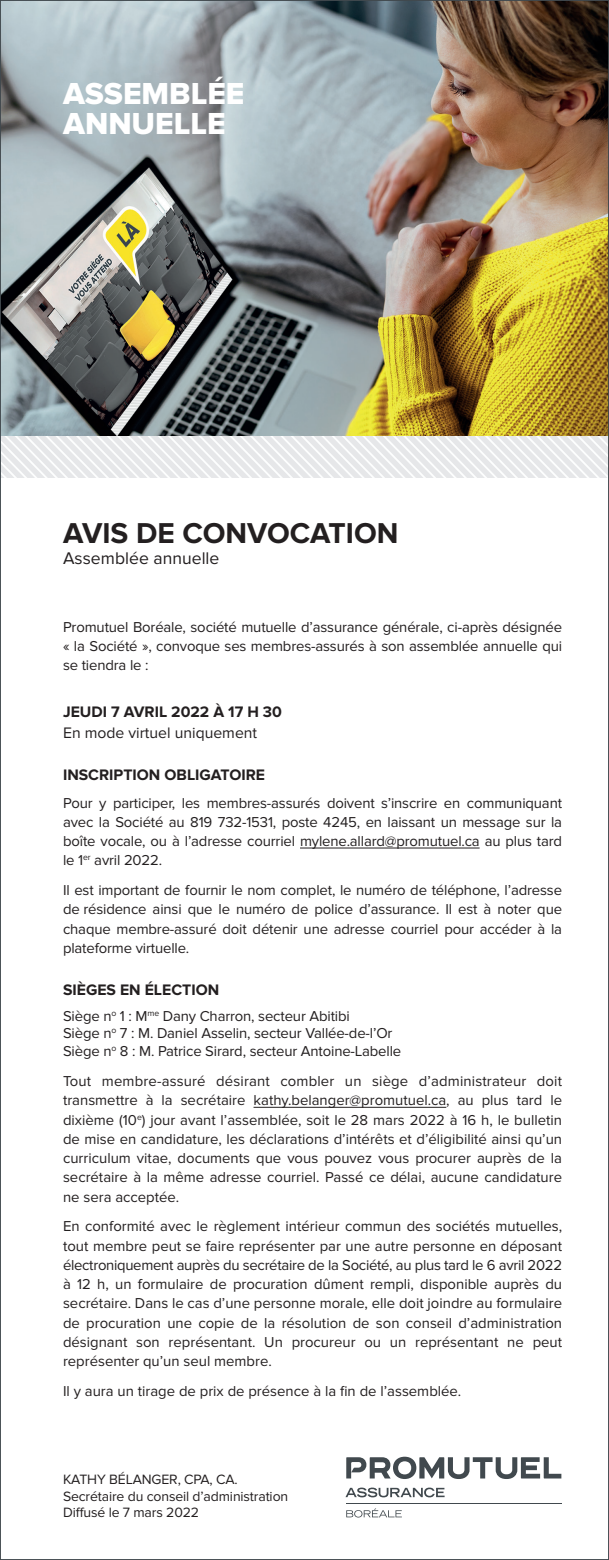
<style>
.page{position:relative;width:609px;height:1560px;background:#fff}
.page>*{position:absolute;margin:0;border:0;box-sizing:border-box;transform-origin:0 0}
.t1{font:31.5px/30.1px "Proxima Nova Extrabld";color:#fff}
.t2{font:700 29.75px "Proxima Nova";color:#231f20}
.t3{font:17.5px "Proxima Nova";color:#231f20}
.t4{font:700 15.75px "Proxima Nova";color:#231f20}
.t5{font:15.75px "Proxima Nova";color:#231f20}
.t6{font:14.88px/19.2px "Proxima Nova";letter-spacing:-.01em;color:#231f20;text-align:justify}
.t7{font:14px/16.8px "Proxima Nova";letter-spacing:-.01em;color:#231f20}
</style>
<div class="page">
<svg style="left:2px;top:436px;width:605px;height:42px"></svg>
<img style="left:2px;top:2px;width:605px;height:434px">
<hr style="left:300px;top:847px;width:179px;height:1px;background:#231f20">
<hr style="left:253px;top:1106px;width:193px;height:1px;background:#231f20">
<svg style="left:346px;top:1456px;width:215px;height:22px"></svg>
<hr style="left:346px;top:1503px;width:215px;height:1px;background:#41494e">
<svg style="left:345px;top:1487px;width:99px;height:10px"></svg>
<svg style="left:346px;top:1508px;width:56px;height:9px"></svg>
<h1 class="t1" style="left:63px;top:79px;width:183px">ASSEMBLÉE<br>ANNUELLE</h1>
<h2 class="t2" style="left:63px;top:516px;width:337px">AVIS DE CONVOCATION</h2>
<p class="t3" style="left:63px;top:548px;width:158px">Assemblée annuelle</p>
<p class="t6" style="left:63px;top:617px;width:500px">Promutuel Boréale, société mutuelle d’assurance générale, ci-après désignée « la Société », convoque ses membres-assurés à son assemblée annuelle qui se tiendra le :</p>
<p class="t4" style="left:63px;top:703px;width:220px">JEUDI 7 AVRIL 2022 À 17 H 30</p>
<p class="t5" style="left:63px;top:724px;width:196px">En mode virtuel uniquement</p>
<p class="t4" style="left:63px;top:766px;width:203px">INSCRIPTION OBLIGATOIRE</p>
<p class="t6" style="left:63px;top:793px;width:500px">Pour y participer, les membres-assurés doivent s’inscrire en communiquant avec la Société au 819 732-1531, poste 4245, en laissant un message sur la boîte vocale, ou à l’adresse courriel mylene.allard@promutuel.ca au plus tard le 1<sup>er</sup> avril 2022.</p>
<p class="t6" style="left:63px;top:880px;width:500px">Il est important de fournir le nom complet, le numéro de téléphone, l’adresse de résidence ainsi que le numéro de police d’assurance. Il est à noter que chaque membre-assuré doit détenir une adresse courriel pour accéder à la plateforme virtuelle.</p>
<p class="t4" style="left:63px;top:980px;width:158px">SIÈGES EN ÉLECTION</p>
<p class="t6" style="left:63px;top:1006px;width:340px;line-height:17.8px;text-align:left">Siège n<sup>o</sup> 1 : M<sup>me</sup> Dany Charron, secteur Abitibi<br>Siège n<sup>o</sup> 7 : M. Daniel Asselin, secteur Vallée-de-l’Or<br>Siège n<sup>o</sup> 8 : M. Patrice Sirard, secteur Antoine-Labelle</p>
<p class="t6" style="left:63px;top:1071px;width:500px">Tout membre-assuré désirant combler un siège d’administrateur doit transmettre à la secrétaire kathy.belanger@promutuel.ca, au plus tard le dixième (10<sup>e</sup>) jour avant l’assemblée, soit le 28 mars 2022 à 16 h, le bulletin de mise en candidature, les déclarations d’intérêts et d’éligibilité ainsi qu’un curriculum vitae, documents que vous pouvez vous procurer auprès de la secrétaire à la même adresse courriel. Passé ce délai, aucune candidature ne sera acceptée.</p>
<p class="t6" style="left:63px;top:1216px;width:500px">En conformité avec le règlement intérieur commun des sociétés mutuelles, tout membre peut se faire représenter par une autre personne en déposant électroniquement auprès du secrétaire de la Société, au plus tard le 6 avril 2022 à 12 h, un formulaire de procuration dûment rempli, disponible auprès du secrétaire. Dans le cas d’une personne morale, elle doit joindre au formulaire de procuration une copie de la résolution de son conseil d’administration désignant son représentant. Un procureur ou un représentant ne peut représenter qu’un seul membre.</p>
<p class="t6" style="left:63px;top:1381px;width:400px">Il y aura un tirage de prix de présence à la fin de l’assemblée.</p>
<p class="t7" style="left:63px;top:1470px;width:227px">KATHY BÉLANGER, CPA, CA.<br>Secrétaire du conseil d’administration<br>Diffusé le 7 mars 2022</p>
</div>
